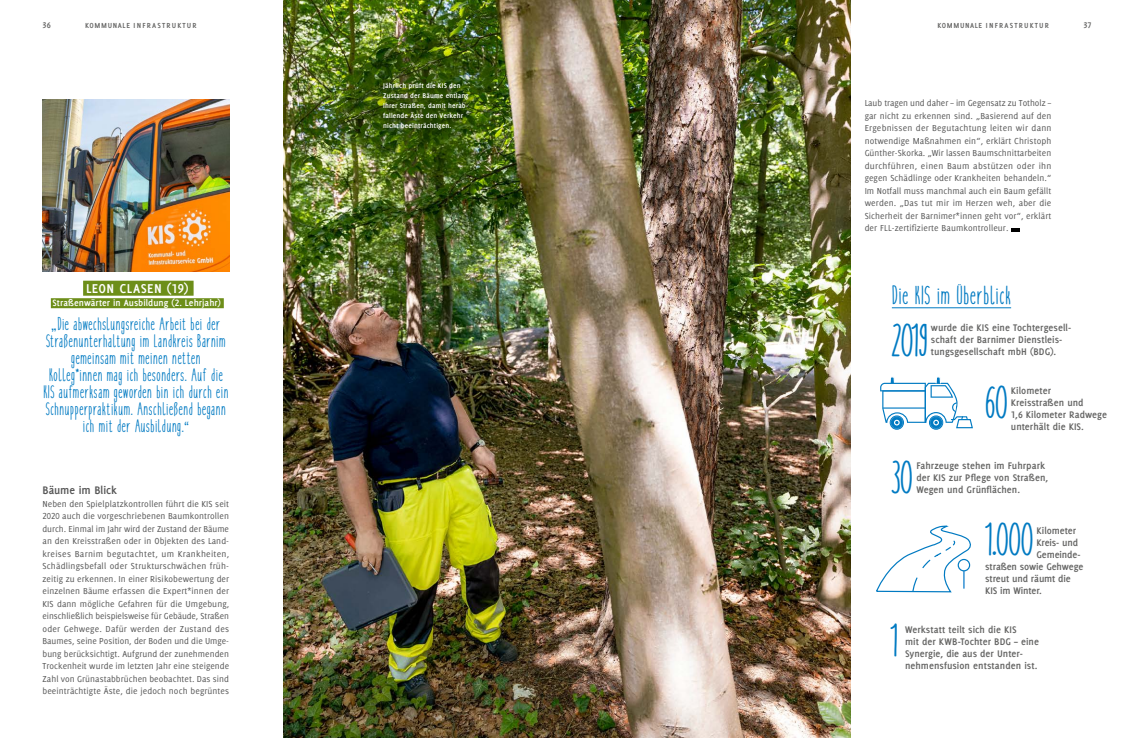
<style>
.page{position:relative;width:1134px;height:738px;background:#fff}
.page>*{position:absolute;margin:0;border:0;box-sizing:border-box;transform-origin:0 0}
.t1{font:700 36px "cookies&milk";letter-spacing:-.025em;color:#007ac2}
.t2{font:700 20px "cookies&milk";letter-spacing:.04em;color:#007ac2}
.t3{font:700 14px/17px "cookies&milk";letter-spacing:.05em;color:#007ac2;text-align:center}
.t4{font:700 14px "Delicious LB";letter-spacing:.03em;color:#fff}
.t5{font:700 12px "Delicious LB";letter-spacing:-.005em;color:#565656}
.t6{font:700 10.5px/12px "Delicious LB";letter-spacing:.005em;color:#656564}
.t7{font:700 10px "Delicious LB";letter-spacing:.005em;color:#fff}
.t8{font:9.5px/12.5px "Delicious LB";letter-spacing:.01em;color:#565656;text-align:justify}
.t9{font:700 9px "Delicious LB";color:#656564}
.t10{font:700 8px "Delicious LB";letter-spacing:.15em;color:#656564}
.t11{font:700 7.5px/10px "Delicious LB";letter-spacing:.015em;color:#fff}
</style>
<div class="page">
<img style="left:283px;top:0;width:567px;height:737px">
<hr style="left:892px;top:307px;width:119px;height:1px;background:#007ac2">
<svg style="left:880px;top:377px;width:93px;height:53px"></svg>
<svg style="left:876px;top:525px;width:95px;height:67px"></svg>
<svg style="left:1011px;top:228px;width:9px;height:3px"></svg>
<img style="left:43px;top:99px;width:186px;height:172px">
<div style="left:83px;top:280px;width:111px;height:15px;background:#6d8e19"></div>
<div style="left:51px;top:298px;width:173px;height:10px;background:#6d8e19"></div>
<img style="left:357px;top:39px;width:138px;height:138px;border-radius:50%">
<div style="left:380px;top:79px;width:97px;height:59px;background:#000;opacity:.75"></div>
<p class="t9" style="left:43px;top:20px;width:10px">36</p>
<p class="t10" style="left:85px;top:21px;width:113px">KOMMUNALE INFRASTRUKTUR</p>
<p class="t10" style="left:937px;top:21px;width:113px">KOMMUNALE INFRASTRUKTUR</p>
<p class="t9" style="left:1083px;top:20px;width:10px">37</p>
<h3 class="t4" style="left:86px;top:279px;width:104px">LEON CLASEN (19)</h3>
<p class="t7" style="left:53px;top:296px;width:170px">Straßenwärter in Ausbildung (2. Lehrjahr)</p>
<p class="t3" style="left:43px;top:315px;width:186px">„Die abwechslungsreiche Arbeit bei der Straßenunterhaltung im Landkreis Barnim gemeinsam mit meinen netten Kolleg*innen mag ich besonders. Auf die KIS aufmerksam geworden bin ich durch ein Schnupperpraktikum. Anschließend begann ich mit der Ausbildung.</p>
<h3 class="t3" style="left:184px;top:410px;width:6px">“</h3>
<p class="t5" style="left:43px;top:482px;width:76px">Bäume im Blick</p>
<p class="t8" style="left:43px;top:497px;width:188px">Neben den Spielplatzkontrollen führt die KIS seit 2020 auch die vorgeschriebenen Baumkontrollen durch. Einmal im Jahr wird der Zustand der Bäume an den Kreisstraßen oder in Objekten des Land&shy;kreises Barnim begutachtet, um Krankheiten, Schädlingsbefall oder Strukturschwächen früh&shy;zeitig zu erkennen. In einer Risikobewertung der einzelnen Bäume erfassen die Expert*innen der KIS dann mögliche Gefahren für die Umgebung, einschließlich beispielsweise für Gebäude, Straßen oder Gehwege. Dafür werden der Zustand des Baumes, seine Position, der Boden und die Umge&shy;bung berücksichtigt. Aufgrund der zunehmenden Trockenheit wurde im letzten Jahr eine steigende Zahl von Grünastabbrüchen beobachtet. Das sind beeinträchtigte Äste, die jedoch noch begrüntes</p>
<p class="t11" style="left:383px;top:80px;width:87px">Jährlich prüft die KIS den<br>Zustand der Bäume entlang ihrer Straßen, damit herab&shy;fallende Äste den Verkehr nicht beeinträchtigen.</p>
<p class="t8" style="left:865px;top:97px;width:188px">Laub tragen und daher – im Gegensatz zu Totholz – gar nicht zu erkennen sind. „Basierend auf den Ergebnissen der Begutachtung leiten wir dann not wendige Maßnahmen ein“, erklärt Christoph Günther-Skorka. „Wir lassen Baumschnittarbeiten durchführen, einen Baum abstützen oder ihn gegen Schädlinge oder Krankheiten behandeln.“ Im Notfall muss manchmal auch ein Baum gefällt werden. „Das tut mir im Herzen weh, aber die Sicherheit der Barnimer*innen geht vor“, erklärt der FLL-zertifizierte Baumkontrolleur.</p>
<h2 class="t2" style="left:892px;top:282px;width:121px">Die KIS im Überblick</h2>
<h1 class="t1" style="left:891px;top:315px;width:39px">2019</h1>
<p class="t6" style="left:931px;top:321px;width:142px">wurde die KIS eine Tochtergesell&shy;schaft der Barnimer Dienstleis&shy;tungsgesellschaft mbH (BDG).</p>
<h1 class="t1" style="left:985px;top:378px;width:24px">60</h1>
<p class="t6" style="left:1011px;top:384px;width:98px">Kilometer<br>Kreis straßen und<br>1,6 Kilometer Rad wege unterhält die KIS.</p>
<p class="t6" style="left:916px;top:458px;width:133px">Fahrzeuge stehen im Fuhrpark der KIS zur Pflege von Straßen,<br>Wegen und Grünflächen.</p>
<p class="t6" style="left:1036px;top:523px;width:41px">Kilometer</p>
<p class="t6" style="left:1036px;top:535px;width:43px">Kreis- und</p>
<p class="t6" style="left:1036px;top:547px;width:46px">Gemeinde-</p>
<p class="t6" style="left:985px;top:559px;width:100px">straßen sowie Gehwege</p>
<p class="t6" style="left:985px;top:571px;width:87px">streut und räumt die</p>
<p class="t6" style="left:985px;top:583px;width:58px">KIS im Winter.</p>
<p class="t6" style="left:905px;top:622px;width:135px">Werkstatt teilt sich die KIS<br>mit der KWB-Tochter BDG – eine<br>Synergie, die aus der Unter&shy;nehmensfusion entstanden ist.</p>
<h1 class="t1" style="left:891px;top:452px;width:24px">30</h1>
<h1 class="t1" style="left:984px;top:514px;width:51px">1.000</h1>
<h1 class="t1" style="left:890px;top:615px;width:10px">1</h1>
</div>
